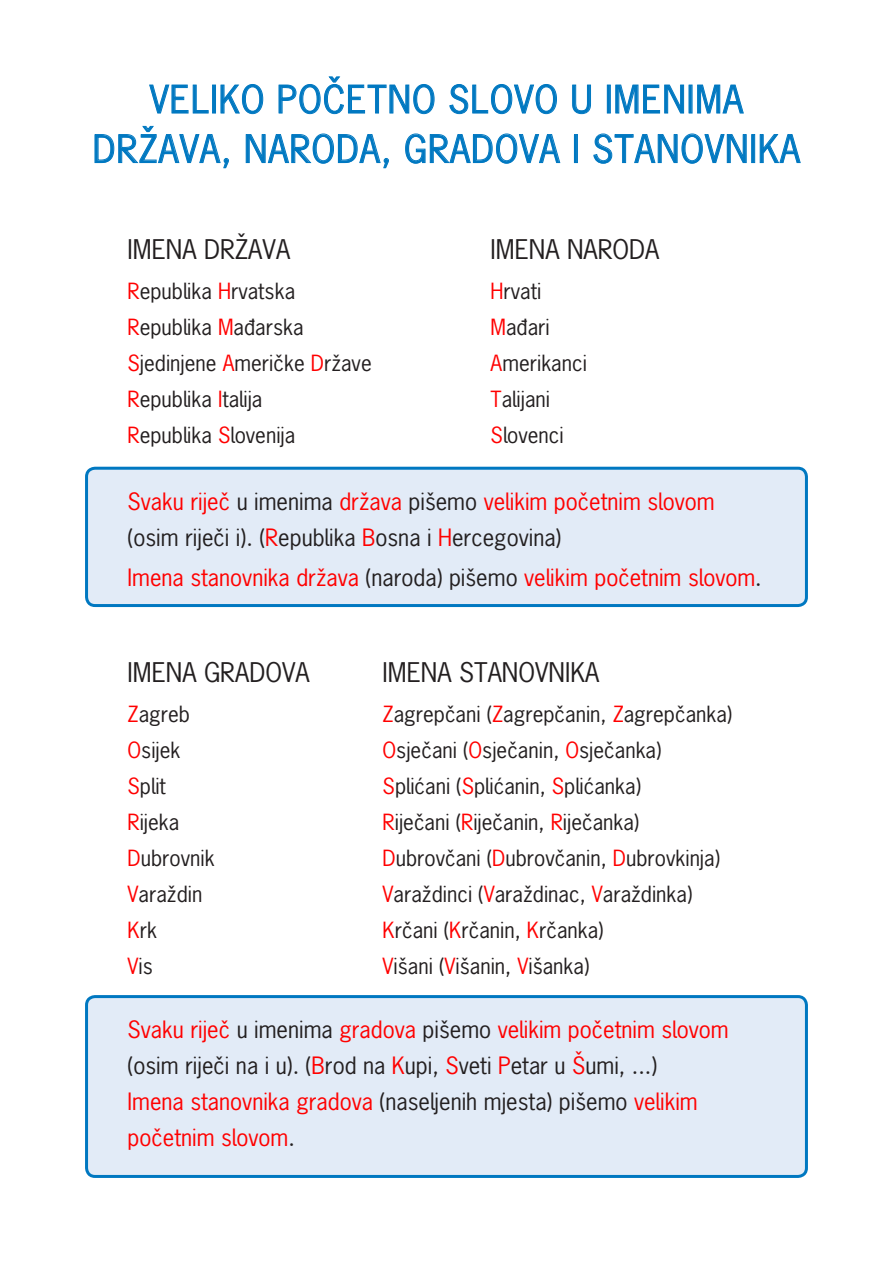
<style>
.page{position:relative;width:893px;height:1263px;background:#fff}
.page>*{position:absolute;margin:0;border:0;box-sizing:border-box;transform-origin:0 0}
.a_naslov{font:36px/49.5px "Pocetnica Gothic";letter-spacing:.03em;color:#0078c1;text-align:center}
.a_osnovni{font:25.5px "Pocetnica Gothic SK";color:#231f20}
.a_osnovni-2{font:22.5px/36px "Pocetnica Gothic SK";color:#231f20}
.a_osnovni-3{font:22.5px/36px "Pocetnica Gothic SK";color:#f00}
.a_osnovni-4{font:21px "Pocetnica Gothic SK";color:#231f20}
.s1{color:#f00}
.s2{color:#231f20}
</style>
<div class="page">
<div style="left:87px;top:996px;width:719px;height:180px;background:#e2ebf7;border-radius:9px"></div>
<div style="left:85px;top:995px;width:723px;height:183px;border:3px solid #0078c1;border-radius:9px"></div>
<div style="left:87px;top:468px;width:719px;height:137px;background:#e2ebf7;border-radius:9px"></div>
<div style="left:85px;top:467px;width:723px;height:140px;border:3px solid #0078c1;border-radius:9px"></div>
<svg style="left:149px;top:84px;width:60px;height:30px"></svg>
<div style="left:212px;top:85px;width:4px;height:28px;border:1px solid #0078c1"></div>
<svg style="left:220px;top:84px;width:43px;height:30px"></svg>
<svg style="left:278px;top:76px;width:157px;height:38px"></svg>
<svg style="left:449px;top:84px;width:108px;height:30px"></svg>
<svg style="left:572px;top:84px;width:19px;height:30px"></svg>
<div style="left:607px;top:85px;width:4px;height:28px;border:1px solid #0078c1"></div>
<svg style="left:615px;top:84px;width:69px;height:30px"></svg>
<svg style="left:697px;top:84px;width:47px;height:30px"></svg>
<svg style="left:94px;top:126px;width:135px;height:42px"></svg>
<svg style="left:245px;top:133px;width:144px;height:35px"></svg>
<svg style="left:405px;top:133px;width:156px;height:31px"></svg>
<div style="left:574px;top:134px;width:4px;height:29px;border:1px solid #0078c1"></div>
<svg style="left:593px;top:133px;width:154px;height:31px"></svg>
<div style="left:751px;top:134px;width:4px;height:29px;border:1px solid #0078c1"></div>
<svg style="left:759px;top:134px;width:42px;height:29px"></svg>
<p class="a_naslov" style="left:93px;top:74px;width:709px">VELIKO POČETNO SLOVO U IMENIMA<br>DRŽAVA, NARODA, GRADOVA I STANOVNIKA</p>
<p class="a_osnovni" style="left:128px;top:233px;width:164px">IMENA DRŽAVA</p>
<p class="a_osnovni" style="left:491px;top:233px;width:170px">IMENA NARODA</p>
<p class="a_osnovni-4" style="left:128px;top:278px;width:169px"><span class="s1">R</span>epublika <span class="s1">H</span>rvatska</p>
<p class="a_osnovni-4" style="left:491px;top:278px;width:52px"><span class="s1">H</span>rvati</p>
<p class="a_osnovni-4" style="left:128px;top:314px;width:177px"><span class="s1">R</span>epublika <span class="s1">M</span>ađarska</p>
<p class="a_osnovni-4" style="left:491px;top:314px;width:61px"><span class="s1">M</span>ađari</p>
<p class="a_osnovni-4" style="left:128px;top:350px;width:246px"><span class="s1">S</span>jedinjene <span class="s1">A</span>meričke <span class="s1">D</span>ržave</p>
<p class="a_osnovni-4" style="left:491px;top:350px;width:98px"><span class="s1">A</span>merikanci</p>
<p class="a_osnovni-4" style="left:128px;top:386px;width:136px"><span class="s1">R</span>epublika <span class="s1">I</span>talija</p>
<p class="a_osnovni-4" style="left:491px;top:386px;width:61px"><span class="s1">T</span>alijani</p>
<p class="a_osnovni-4" style="left:128px;top:422px;width:169px"><span class="s1">R</span>epublika <span class="s1">S</span>lovenija</p>
<p class="a_osnovni-4" style="left:491px;top:422px;width:75px"><span class="s1">S</span>lovenci</p>
<p class="a_osnovni-2" style="left:128px;top:483px;width:589px"><span class="s1">Svaku riječ</span> u imenima <span class="s1">država</span> pišemo <span class="s1">velikim početnim slovom </span>(osim riječi i). (<span class="s1">R</span>epublika <span class="s1">B</span>osna i <span class="s1">H</span>ercegovina)</p>
<p class="a_osnovni-3" style="left:128px;top:559px;width:636px">Imena stanovnika država <span class="s2">(naroda) pišemo</span> velikim početnim slovom<span class="s2">.</span></p>
<p class="a_osnovni" style="left:128px;top:656px;width:184px">IMENA GRADOVA</p>
<p class="a_osnovni" style="left:383px;top:656px;width:218px">IMENA STANOVNIKA</p>
<p class="a_osnovni-4" style="left:128px;top:701px;width:64px"><span class="s1">Z</span>agreb</p>
<p class="a_osnovni-4" style="left:383px;top:701px;width:351px"><span class="s1">Z</span>agrepčani (<span class="s1">Z</span>agrepčanin, <span class="s1">Z</span>agrepčanka)</p>
<p class="a_osnovni-4" style="left:128px;top:737px;width:55px"><span class="s1">O</span>sijek</p>
<p class="a_osnovni-4" style="left:383px;top:737px;width:281px"><span class="s1">O</span>sječani (<span class="s1">O</span>sječanin, <span class="s1">O</span>sječanka)</p>
<p class="a_osnovni-4" style="left:128px;top:773px;width:40px"><span class="s1">S</span>plit</p>
<p class="a_osnovni-4" style="left:383px;top:773px;width:260px"><span class="s1">S</span>plićani (<span class="s1">S</span>plićanin, <span class="s1">S</span>plićanka)</p>
<p class="a_osnovni-4" style="left:128px;top:809px;width:53px"><span class="s1">R</span>ijeka</p>
<p class="a_osnovni-4" style="left:383px;top:809px;width:258px"><span class="s1">R</span>iječani (<span class="s1">R</span>iječanin, <span class="s1">R</span>iječanka)</p>
<p class="a_osnovni-4" style="left:128px;top:845px;width:89px"><span class="s1">D</span>ubrovnik</p>
<p class="a_osnovni-4" style="left:383px;top:845px;width:339px"><span class="s1">D</span>ubrovčani (<span class="s1">D</span>ubrovčanin, <span class="s1">D</span>ubrovkinja)</p>
<p class="a_osnovni-4" style="left:128px;top:881px;width:76px"><span class="s1">V</span>araždin</p>
<p class="a_osnovni-4" style="left:383px;top:881px;width:311px"><span class="s1">V</span>araždinci (<span class="s1">V</span>araždinac, <span class="s1">V</span>araždinka)</p>
<p class="a_osnovni-4" style="left:128px;top:917px;width:31px"><span class="s1">K</span>rk</p>
<p class="a_osnovni-4" style="left:383px;top:917px;width:223px"><span class="s1">K</span>rčani (<span class="s1">K</span>rčanin, <span class="s1">K</span>rčanka)</p>
<p class="a_osnovni-4" style="left:128px;top:953px;width:27px"><span class="s1">V</span>is</p>
<p class="a_osnovni-4" style="left:383px;top:953px;width:208px"><span class="s1">V</span>išani (<span class="s1">V</span>išanin, <span class="s1">V</span>išanka)</p>
<p class="a_osnovni-2" style="left:128px;top:1011px;width:603px"><span class="s1">Svaku riječ</span> u imenima <span class="s1">gradova</span> pišemo <span class="s1">velikim početnim slovom </span>(osim riječi na i u). (<span class="s1">B</span>rod na <span class="s1">K</span>upi, <span class="s1">S</span>veti <span class="s1">P</span>etar u <span class="s1">Š</span>umi, ...)</p>
<p class="a_osnovni-3" style="left:128px;top:1083px;width:572px">Imena stanovnika gradova <span class="s2">(naseljenih mjesta) pišemo</span> velikim početnim slovom<span class="s2">.</span></p>
</div>
